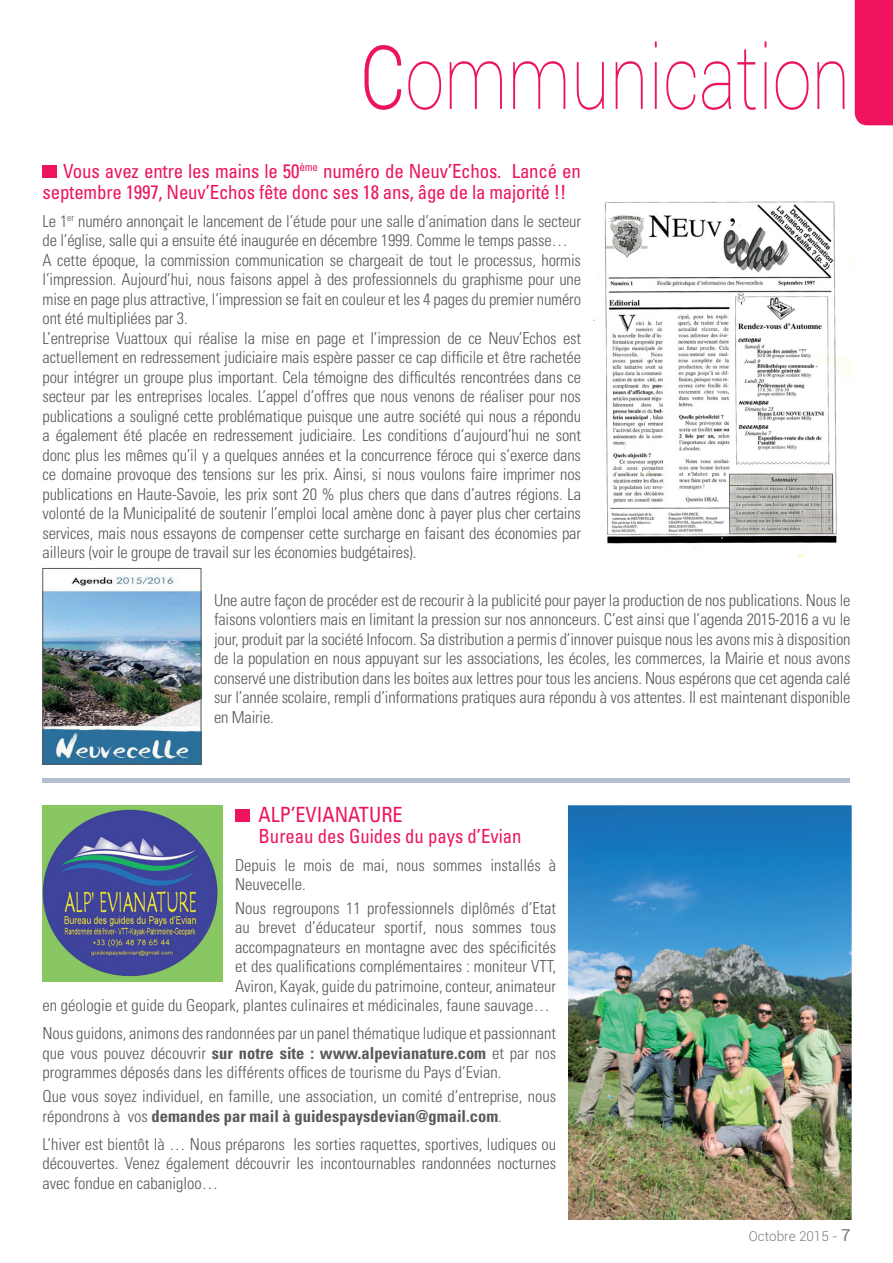
<style>
.page{position:relative;width:893px;height:1263px;background:#fff}
.page>*{position:absolute;margin:0;border:0;box-sizing:border-box;transform-origin:0 0}
.t1{font:100 88.5px "Roboto";color:#ed135d;scale:.8 1}
.t2{font:condensed 21px "Univers LT Std";color:#ed135d;scale:.96 1}
.t3{font:condensed 19.5px/21px "Univers LT Std";letter-spacing:-.01em;color:#ed135d}
.t4{font:condensed 19.5px "Univers LT Std";letter-spacing:-.01em;color:#ed135d;scale:.96 1}
.t5{font:300 condensed 16.5px/19.5px "Univers LT Std";letter-spacing:-.01em;color:#58595b}
.t6{font:300 13.5px "Roboto";color:#77787b}
.s1{font-weight:300}
.s2{font-weight:700}
.s3{font-weight:400;font-size:16.5px}
</style>
<div class="page">
<div style="left:855px;top:0;width:38px;height:125px;background:#ed135d"></div>
<div style="left:43px;top:165px;width:14px;height:13px;background:#ed135d"></div>
<img style="left:45px;top:574px;width:154px;height:188px">
<div style="left:43px;top:568px;width:158px;height:196px;border:1px solid #58595b"></div>
<img style="left:594px;top:201px;width:256px;height:356px">
<hr style="left:43px;top:778px;width:807px;height:4px;background:#b2c0d1">
<div style="left:235px;top:809px;width:14px;height:13px;background:#ed135d"></div>
<img style="left:43px;top:805px;width:179px;height:177px">
<img style="left:569px;top:805px;width:282px;height:414px">
<h1 class="t1" style="left:360px;top:27px;width:614px"><span class="s1">C</span>ommunication</h1>
<p class="t3" style="left:43px;top:162px;width:540px;text-indent:21px">Vous avez entre les mains le 50<sup>ème</sup> numéro de Neuv’Echos. Lancé en septembre 1997, Neuv’Echos fête donc ses 18 ans, âge de la majorité !!</p>
<p class="t5" style="left:43px;top:212px;width:540px">Le 1<sup>er</sup> numéro annonçait le lancement de l’étude pour une salle d’animation dans le secteur de l’église, salle qui a ensuite été inaugurée en décembre 1999. Comme le temps passe… A cette époque, la commission communication se chargeait de tout le processus, hormis l’impression. Aujourd’hui, nous faisons appel à des professionnels du graphisme pour une mise en page plus attractive, l’impression se fait en couleur et les 4 pages du premier numéro ont été multipliées par 3.<br>L’entreprise Vuattoux qui réalise la mise en page et l’impression de ce Neuv’Echos est actuellement en redressement judiciaire mais espère passer ce cap difficile et être rachetée pour intégrer un groupe plus important. Cela témoigne des difficultés rencontrées dans ce secteur par les entreprises locales. L’appel d’offres que nous venons de réaliser pour nos publications a souligné cette problématique puisque une autre société qui nous a répondu a également été placée en redressement judiciaire. Les conditions d’aujourd’hui ne sont donc plus les mêmes qu’il y a quelques années et la concurrence féroce qui s’exerce dans ce domaine provoque des tensions sur les prix. Ainsi, si nous voulons faire imprimer nos publications en Haute-Savoie, les prix sont 20 % plus chers que dans d’autres régions. La volonté de la Municipalité de soutenir l’emploi local amène donc à payer plus cher certains services, mais nous essayons de compenser cette surcharge en faisant des économies par ailleurs (voir le groupe de travail sur les économies budgétaires).</p>
<p class="t5" style="left:214px;top:591px;width:638px;text-align:justify">Une autre façon de procéder est de recourir à la publicité pour payer la production de nos publications. Nous le faisons volontiers mais en limitant la pression sur nos annonceurs. C’est ainsi que l’agenda 2015-2016 a vu le jour, produit par la société Infocom. Sa distribution a permis d’innover puisque nous les avons mis à disposition de la population en nous appuyant sur les associations, les écoles, les commerces, la Mairie et nous avons conservé une distribution dans les boites aux lettres pour tous les anciens. Nous espérons que cet agenda calé sur l’année scolaire, rempli d’informations pratiques aura répondu à vos attentes. Il est maintenant disponible en Mairie.</p>
<p class="t2" style="left:259px;top:805px;width:152px">ALP’EVIANATURE</p>
<p class="t4" style="left:259px;top:827px;width:275px">Bureau des Guides du pays d’Evian</p>
<p class="t5" style="left:235px;top:856px;width:323px">Depuis le mois de mai, nous sommes installés à<br>Neuvecelle.</p>
<p class="t5" style="left:235px;top:899px;width:323px">Nous regroupons 11 professionnels diplômés d’Etat</p>
<p class="t5" style="left:235px;top:919px;width:323px">au brevet d’éducateur sportif, nous sommes tous</p>
<p class="t5" style="left:235px;top:938px;width:323px">accompagnateurs en montagne avec des spécificités</p>
<p class="t5" style="left:235px;top:958px;width:323px">et des qualifications complémentaires : moniteur VTT,</p>
<p class="t5" style="left:235px;top:977px;width:323px">Aviron, Kayak, guide du patrimoine, conteur, animateur</p>
<p class="t5" style="left:43px;top:997px;width:509px">en géologie et guide du Geopark, plantes culinaires et médicinales, faune sauvage…</p>
<p class="t5" style="left:43px;top:1025px;width:515px;text-align:justify">Nous guidons, animons des randonnées par un panel thématique ludique et passionnant que vous pouvez découvrir <span class="s2">sur notre site : www.alpevianature.com</span> et par nos programmes déposés dans les différents offices de tourisme du Pays d’Evian.</p>
<p class="t5" style="left:43px;top:1087px;width:515px">Que vous soyez individuel, en famille, une association, un comité d’entreprise, nous répondrons à vos <span class="s2">demandes par mail à guidespaysdevian@gmail.com</span>.</p>
<p class="t5" style="left:43px;top:1135px;width:515px;text-align:justify">L’hiver est bientôt là … Nous préparons les sorties raquettes, sportives, ludiques ou découvertes. Venez également découvrir les incontournables randonnées nocturnes avec fondue en cabanigloo…</p>
<p class="t6" style="left:749px;top:1229px;width:103px">Octobre 2015 - <span class="s3">7</span></p>
</div>
